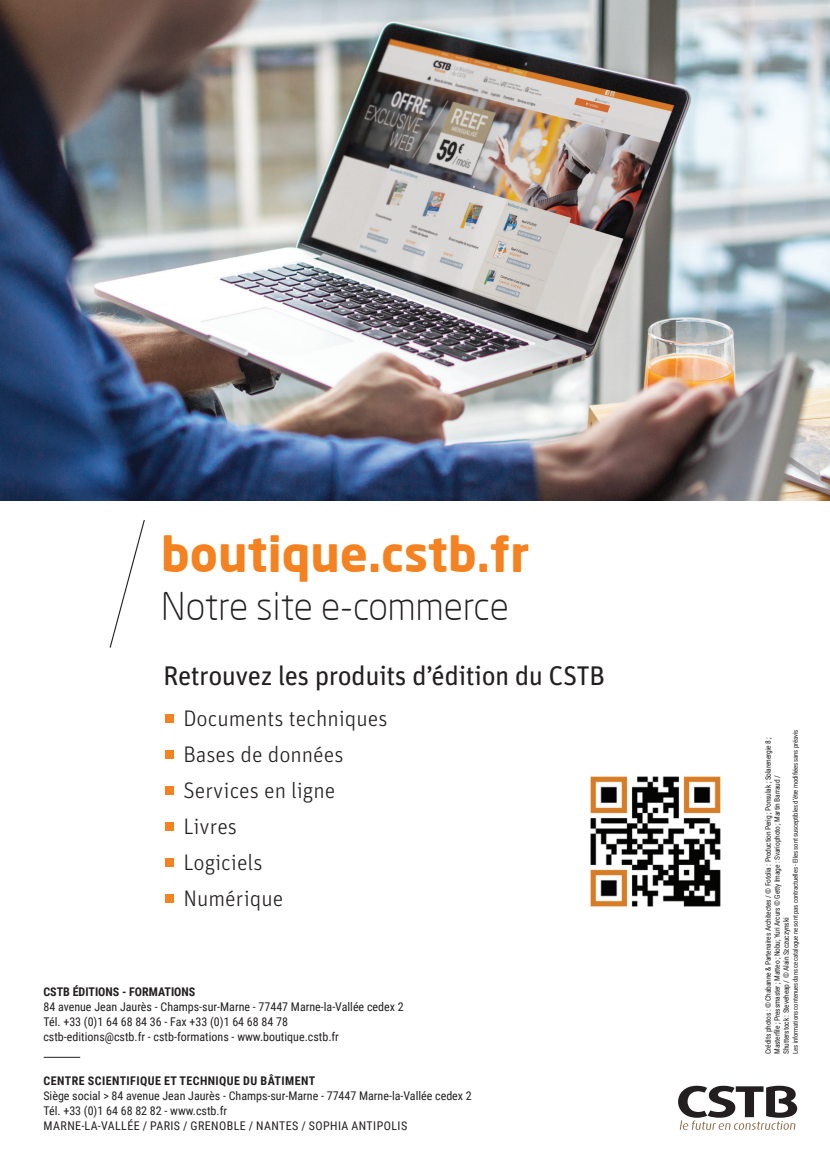
<style>
.page{position:relative;width:830px;height:1172px;background:#fff}
.page>*{position:absolute;margin:0;border:0;box-sizing:border-box;transform-origin:0 0}
.t1{font:700 48px "Neo Sans";color:#f58220}
.t2{font:300 37.5px "Neo Sans";color:#231f20}
.t3{font:27px "Unit OT";letter-spacing:-.02em;color:#231f20}
.t4{font:300 22.5px/36px "Unit OT";color:#231f20}
.t5{font:12px/15px "Roboto Condensed";color:#231f20}
.t6{font:700 12px "Roboto Condensed";letter-spacing:.035em;color:#231f20}
.t7{font:7.5px/9px "Roboto Condensed";letter-spacing:-.02em;color:#231f20}
.t8{font:6.75px "Roboto Condensed";letter-spacing:-.02em;color:#231f20}
</style>
<div class="page">
<img style="left:0;top:0;width:830px;height:500px">
<svg style="left:109px;top:520px;width:36px;height:128px"></svg>
<div style="left:165px;top:714px;width:9px;height:8px;background:#f58220"></div>
<div style="left:165px;top:750px;width:9px;height:8px;background:#f58220"></div>
<div style="left:165px;top:786px;width:9px;height:8px;background:#f58220"></div>
<div style="left:165px;top:822px;width:9px;height:8px;background:#f58220"></div>
<div style="left:165px;top:858px;width:9px;height:8px;background:#f58220"></div>
<div style="left:165px;top:894px;width:9px;height:8px;background:#f58220"></div>
<svg style="left:678px;top:1085px;width:119px;height:44px"></svg>
<hr style="left:44px;top:1057px;width:36px;height:1px;background:#231f20">
<img style="left:590px;top:776px;width:131px;height:131px">
<h1 class="t1" style="left:161px;top:523px;width:369px">boutique.cstb.fr</h1>
<h2 class="t2" style="left:161px;top:583px;width:349px">Notre site e-commerce</h2>
<h3 class="t3" style="left:163px;top:659px;width:443px">Retrouvez les produits d’édition du CSTB</h3>
<h3 class="t4" style="left:183px;top:700px;width:206px">Documents techniques<br>Bases de données<br>Services en ligne<br>Livres<br>Logiciels<br>Numérique</h3>
<p class="t6" style="left:43px;top:983px;width:41px">CSTB ÉDITI</p>
<p class="t6" style="left:98px;top:983px;width:99px">ONS - FORMATIONS</p>
<p class="t5" style="left:43px;top:999px;width:362px">84 avenue Jean Jaurès - Champs-sur-Marne - 77447 Marne-la-Vallée cedex 2<br>Tél. +33 (0)1 64 68 84 36 - Fax +33 (0)1 64 68 84 78<br>cstb-editions@cstb.fr - cstb-formations - www.boutique.cstb.fr</p>
<p class="t6" style="left:44px;top:1072px;width:273px">CENTRE SCIENTIFIQUE ET TECHNIQUE DU BÂTIMENT</p>
<p class="t5" style="left:43px;top:1087px;width:430px">Siège social &gt; 84 avenue Jean Jaurès - Champs-sur-Marne - 77447 Marne-la-Vallée cedex 2<br>Tél. +33 (0)1 64 68 82 82 - www.cstb.fr<br>marne-la-vallée / Paris / grenoble / Nantes / sophia Antipolis</p>
<p class="t7" style="left:763px;top:1054px;width:318px;rotate:-90deg">Crédits photos : © Chabanne &amp; Partenaires Architectes / © Fotolia : Production Perig ; Ponsulak ; Solarenergie 8 ;<br>Masterfile ; Pressmaster ; Matteo ; Nobu; Yuri Arcurs © Getty Image : Svariophoto ; Martin Barraud /<br>Shutterstock : Steveheap / © Alain Szczuczynski</p>
<p class="t8" style="left:790px;top:1054px;width:325px;rotate:-90deg">Les informations contenues dans ce catalogue ne sont pas contractuelles - Elles sont susceptibles d’être modifiées sans préavis</p>
</div>
